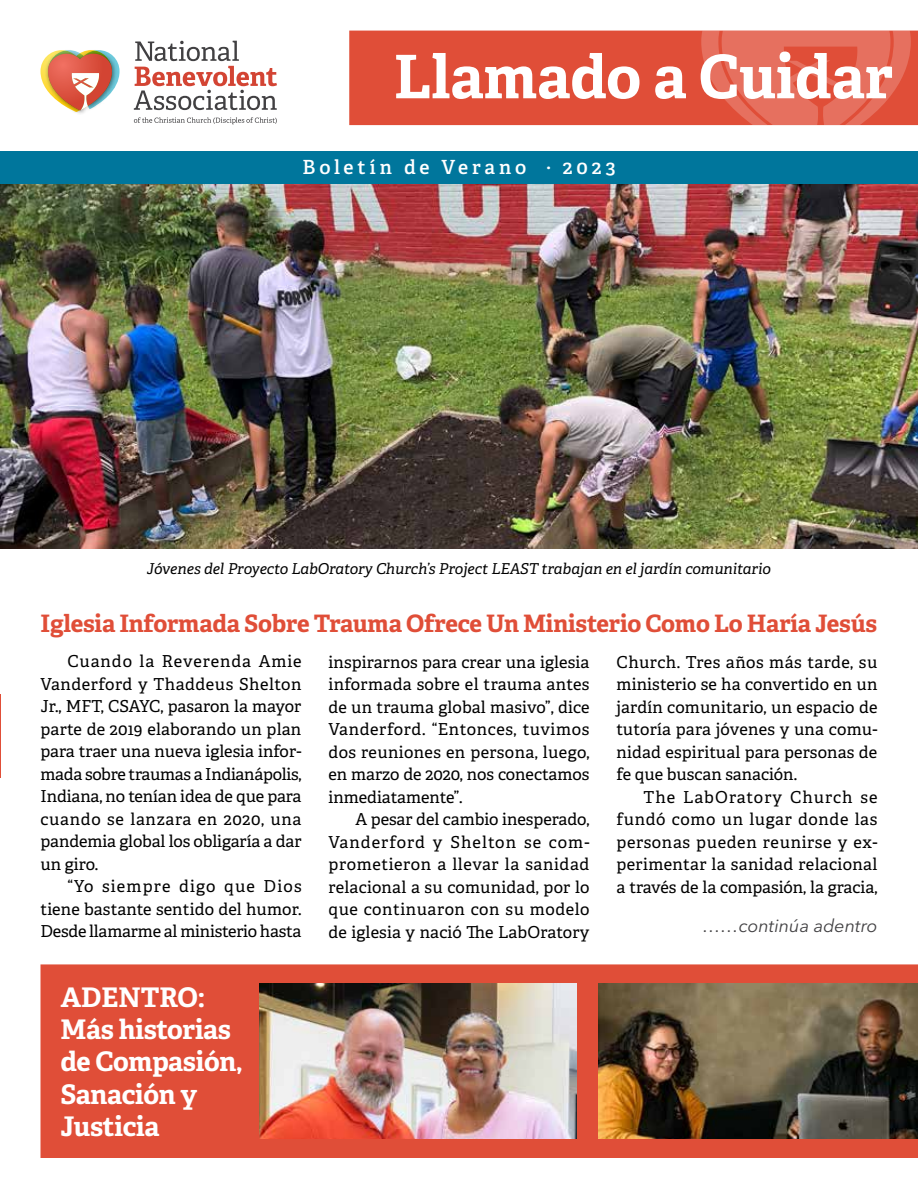
<style>
.page{position:relative;width:918px;height:1188px;background:#fff}
.page>*{position:absolute;margin:0;border:0;box-sizing:border-box;transform-origin:0 0}
.t1{font:700 60px "Adelle";color:#fff}
.t2{font:700 27px/32.4px "Adelle";letter-spacing:-.01em;color:#fff}
.t3{font:700 24px "Adelle";letter-spacing:-.01em;color:#e04e38}
.t4{font:600 19.5px "Adelle";letter-spacing:.195em;color:#fff}
.t5{font:italic 18px "Avenir Next";color:#414042}
.t6{font:16.5px/22.5px "Adelle";color:#000;text-align:justify}
.t7{font:italic 15px "Adelle";color:#000}
</style>
<div class="page">
<img style="left:0;top:184px;width:918px;height:365px">
<div style="left:349px;top:31px;width:569px;height:94px;background:#e04e38"></div>
<svg style="left:701px;top:31px;width:210px;height:94px"></svg>
<div style="left:0;top:151px;width:918px;height:33px;background:#00769c"></div>
<hr style="left:0;top:694px;width:1px;height:84px;background:#e04e38">
<div style="left:40px;top:964px;width:878px;height:194px;background:#e04e38"></div>
<img style="left:260px;top:984px;width:317px;height:155px">
<svg style="left:134px;top:41px;width:143px;height:69px"></svg>
<img style="left:41px;top:50px;width:79px;height:62px">
<svg style="left:134px;top:117px;width:143px;height:7px"></svg>
<img style="left:598px;top:984px;width:320px;height:155px">
<h1 class="t1" style="left:394px;top:39px;width:501px">Llamado a Cuidar</h1>
<p class="t4" style="left:302px;top:155px;width:315px">Boletín de Verano · 2023</p>
<p class="t7" style="left:147px;top:559px;width:626px">Jóvenes del Proyecto LabOratory Church’s Project LEAST trabajan en el jardín comunitario</p>
<h3 class="t3" style="left:40px;top:609px;width:838px">Iglesia Informada Sobre Trauma Ofrece Un Ministerio Como Lo Haría Jesús</h3>
<p class="t6" style="left:41px;top:650px;width:263px;text-indent:27px">Cuando la Reverenda Amie Vanderford y Thaddeus Shelton Jr., MFT, CSAYC, pasaron la mayor parte de 2019 elaborando un plan para traer una nueva iglesia infor&shy;mada sobre traumas a Indianápolis, Indiana, no tenían idea de que para cuando se lanzara en 2020, una pandemia global los obligaría a dar un giro.</p>
<p class="t6" style="left:41px;top:875px;width:263px;text-indent:27px">“Yo siempre digo que Dios tiene bastante sentido del humor.<br>Desde llamarme al ministerio hasta</p>
<h2 class="t2" style="left:60px;top:981px;width:184px">ADENTRO:<br>Más historias de Compasión,<br>Sanación y<br>Justicia</h2>
<p class="t6" style="left:328px;top:651px;width:263px">inspirarnos para crear una iglesia informada sobre el trauma antes de un trauma global masivo”, dice Vanderford. “Entonces, tuvimos dos reuniones en persona, luego, en marzo de 2020, nos conectamos inmediatamente”.</p>
<p class="t6" style="left:328px;top:808px;width:263px;text-indent:27px">A pesar del cambio inesperado, Vanderford y Shelton se com&shy;prometieron a llevar la sanidad relacional a su comunidad, por lo que continuaron con su modelo de iglesia y nació The LabOratory</p>
<p class="t6" style="left:617px;top:651px;width:263px">Church. Tres años más tarde, su ministerio se ha convertido en un jardín comunitario, un espacio de tutoría para jóvenes y una comu&shy;nidad espiritual para personas de fe que buscan sanación.</p>
<p class="t6" style="left:617px;top:786px;width:263px;text-indent:27px">The LabOratory Church se fundó como un lugar donde las personas pueden reunirse y ex&shy;perimentar la sanidad relacional a través de la compasión, la gracia,</p>
<p class="t5" style="left:703px;top:911px;width:176px">……continúa adentro</p>
</div>
